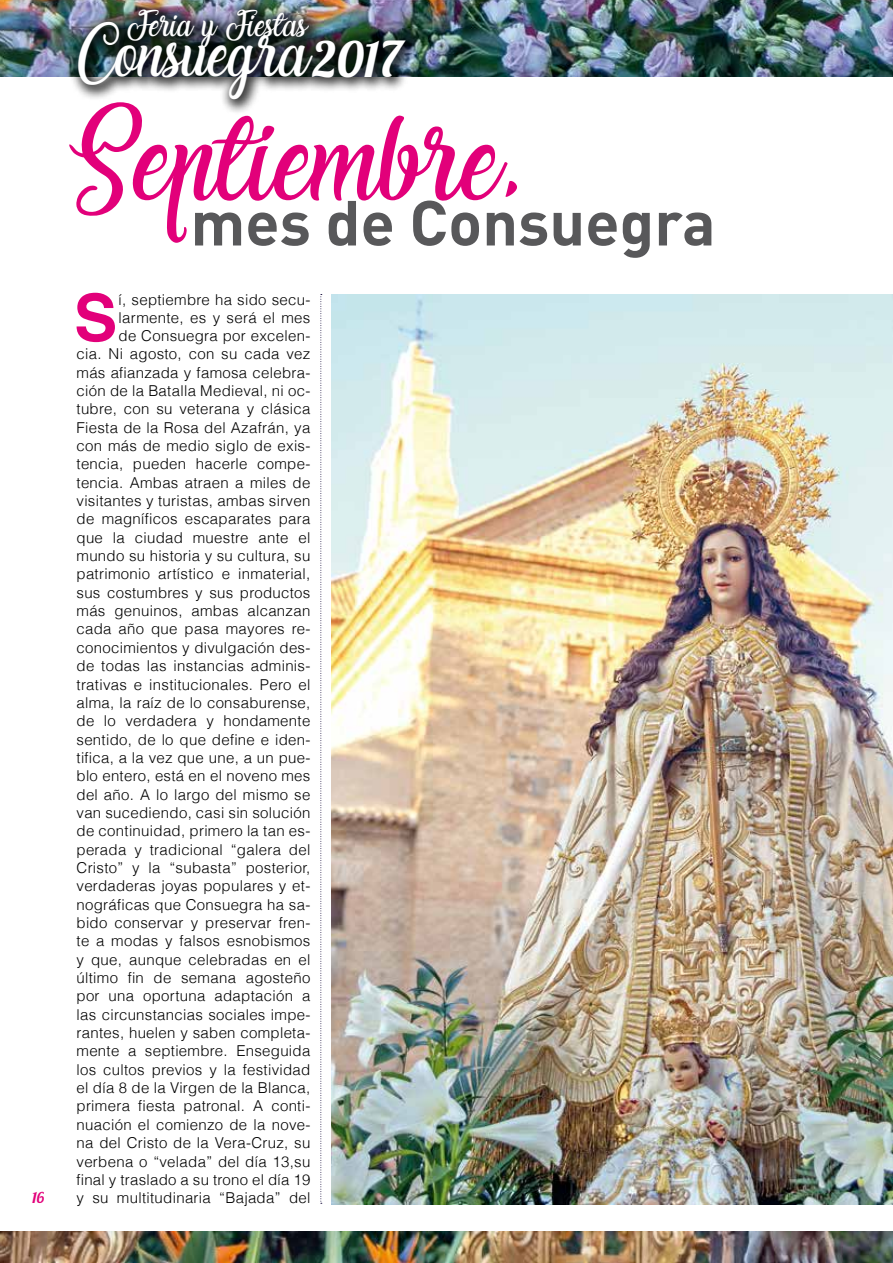
<style>
.page{position:relative;width:893px;height:1263px;background:#fff}
.page>*{position:absolute;margin:0;border:0;box-sizing:border-box;transform-origin:0 0}
.t1{font:90px "Laughing and Smiling";color:#e2007a}
.t2{font:700 64.95px "Helvetica";color:#e2007a}
.t3{font:700 62.55px "DIN";color:#58585a}
.t4{font:49.95px "Laughing and Smiling";color:#fff}
.t5{font:48.75px "Lobster 1.4";color:#fff}
.t6{font:25.2px "Laughing and Smiling";color:#fff}
.t7{font:300 15px/18.3px "Helvetica";letter-spacing:.02em;color:#000;text-align:right}
.t8{font:15px "Lobster 1.4";color:#e2007a}
</style>
<div class="page">
<img style="left:332px;top:294px;width:561px;height:910px">
<svg style="left:320px;top:294px;width:2px;height:910px"></svg>
<img style="left:0;top:0;width:893px;height:77px">
<img style="left:0;top:1231px;width:893px;height:32px">
<div style="left:69px;top:0;width:353px;height:116px;background:#000;opacity:.75"></div>
<p class="t8" style="left:32px;top:1188px;width:14px">16</p>
<h3 class="t6" style="left:128px;top:6px;width:182px">Feria y Fiestas</h3>
<h3 class="t4" style="left:77px;top:18px;width:234px">Consuegra</h3>
<h3 class="t5" style="left:313px;top:28px;width:92px">2017</h3>
<h1 class="t1" style="left:77px;top:94px;width:451px">Septiembre,</h1>
<h3 class="t3" style="left:190px;top:182px;width:527px">mes de Consuegra</h3>
<h2 class="t2" style="left:74px;top:266px;width:45px">S</h2>
<p class="t7" style="left:77px;top:290px;width:235px">í, septiembre ha sido secu&shy;larmente, es y será el mes<br>de Consuegra por excelen-<br>cia. Ni agosto, con su cada vez más afianzada y famosa celebra&shy;ción de la Batalla Medieval, ni oc&shy;tubre, con su veterana y clásica<br>Fiesta de la Rosa del Azafrán, ya con más de medio siglo de exis&shy;tencia, pueden hacerle compe&shy;tencia. Ambas atraen a miles de visitantes y turistas, ambas sirven de magníficos escaparates para que la ciudad muestre ante el mundo su historia y su cultura, su patrimonio artístico e inmaterial, sus costumbres y sus productos más genuinos, ambas alcanzan cada año que pasa mayores re&shy;conocimientos y divulgación des&shy;de todas las instancias adminis&shy;trativas e institucionales. Pero el alma, la raíz de lo consaburense, de lo verdadera y hondamente sentido, de lo que define e iden&shy;tifica, a la vez que une, a un pue&shy;blo entero, está en el noveno mes del año. A lo largo del mismo se van sucediendo, casi sin solución de continuidad, primero la tan es&shy;perada y tradicional “galera del<br>Cristo” y la “subasta” posterior, verdaderas joyas populares y et&shy;nográficas que Consuegra ha sa&shy;bido conservar y preservar fren&shy;te a modas y falsos esnobismos y que, aunque celebradas en el último fin de semana agosteño por una oportuna adaptación a las circunstancias sociales impe&shy;rantes, huelen y saben completa&shy;mente a septiembre. Enseguida los cultos previos y la festividad el día 8 de la Virgen de la Blanca, primera fiesta patronal. A conti&shy;nuación el comienzo de la nove&shy;na del Cristo de la Vera-Cruz, su verbena o “velada” del día 13,su final y traslado a su trono el día 19 y su multitudinaria “Bajada” del</p>
</div>
